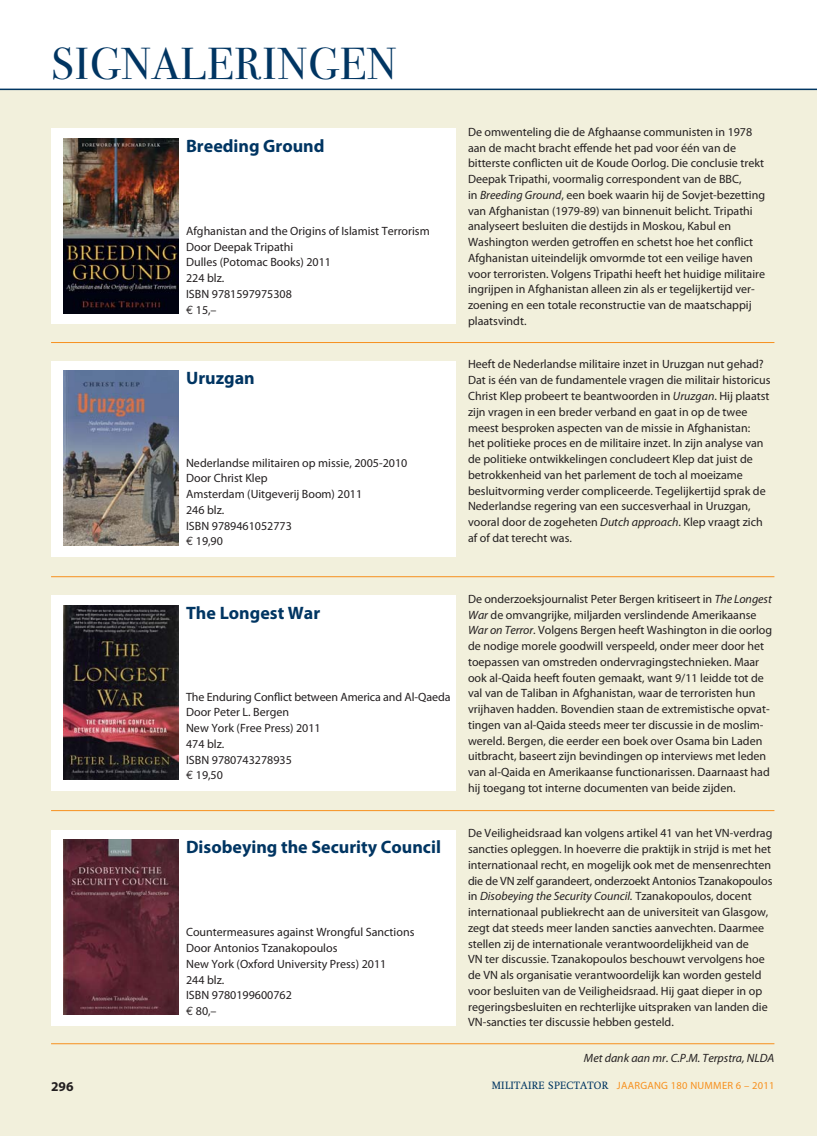
<style>
.page{position:relative;width:817px;height:1136px;background:#fff}
.page>*{position:absolute;margin:0;border:0;box-sizing:border-box;transform-origin:0 0}
.t1{font:45px "Bodoni Svty Two OSITCTT Book";letter-spacing:.03em;color:#003562}
.t2{font:700 18px "Myriad Pro";color:#003562}
.t3{font:700 13.5px "Myriad Pro";color:#231f20}
.t4{font:12px/15.8px "Myriad Pro";color:#231f20}
.t5{font:italic 12px "Myriad Pro";color:#231f20}
.t6{font:10.5px "Myriad Pro";letter-spacing:.025em;color:#f7901e}
.s1{font-family:"Euro Mono"}
.s2{font-style:italic}
.s3{font-family:"Swift";color:#003562}
</style>
<div class="page">
<div style="left:0;top:89px;width:816px;height:1046px;background:#f2f0dc"></div>
<hr style="left:0;top:89px;width:816px;height:1px;background:#003562">
<div style="left:51px;top:128px;width:404px;height:196px;background:#fff"></div>
<img style="left:64px;top:138px;width:115px;height:176px">
<hr style="left:51px;top:342px;width:723px;height:1px;background:#f7901e">
<hr style="left:51px;top:1043px;width:723px;height:1px;background:#f7901e">
<hr style="left:51px;top:810px;width:723px;height:1px;background:#f7901e">
<hr style="left:51px;top:576px;width:723px;height:1px;background:#f7901e">
<div style="left:51px;top:361px;width:404px;height:195px;background:#fff"></div>
<img style="left:64px;top:371px;width:115px;height:174px">
<div style="left:51px;top:595px;width:404px;height:196px;background:#fff"></div>
<img style="left:64px;top:605px;width:115px;height:174px">
<div style="left:51px;top:829px;width:404px;height:196px;background:#fff"></div>
<img style="left:64px;top:839px;width:115px;height:175px">
<h1 class="t1" style="left:51px;top:37px;width:347px">SIGNALERINGEN</h1>
<h2 class="t2" style="left:186px;top:139px;width:140px">Breeding Ground</h2>
<p class="t4" style="left:186px;top:223px;width:245px">Afghanistan and the Origins of Islamist Terrorism<br>Door Deepak Tripathi<br>Dulles (Potomac Books) 2011<br>224 blz.<br>ISBN 9781597975308<br><span class="s1">€</span> 15,–</p>
<h2 class="t2" style="left:186px;top:371px;width:70px">Uruzgan</h2>
<p class="t4" style="left:186px;top:454px;width:223px">Nederlandse militairen op missie, 2005-2010<br>Door Christ Klep<br>Amsterdam (Uitgeverij Boom) 2011<br>246 blz.<br>ISBN 9789461052773<br><span class="s1">€</span> 19,90</p>
<p class="t4" style="left:468px;top:124px;width:298px">De omwenteling die de Afghaanse communisten in 1978 aan de macht bracht effende het pad voor één van de bitterste conflicten uit de Koude Oorlog. Die conclusie trekt Deepak Tripathi, voormalig correspondent van de BBC,<br>in <span class="s2">Breeding Ground</span>, een boek waarin hij de Sovjet-bezetting van Afghanistan (1979-89) van binnenuit belicht. Tripathi analyseert besluiten die destijds in Moskou, Kabul en Washington werden getroffen en schetst hoe het conflict Afghanistan uiteindelijk omvormde tot een veilige haven voor terroristen. Volgens Tripathi heeft het huidige militaire ingrijpen in Afghanistan alleen zin als er tegelijkertijd ver&shy;zoening en een totale reconstructie van de maatschappij plaatsvindt.</p>
<p class="t4" style="left:468px;top:356px;width:304px">Heeft de Nederlandse militaire inzet in Uruzgan nut gehad?<br>Dat is één van de fundamentele vragen die militair historicus Christ Klep probeert te beantwoorden in <span class="s2">Uruzgan</span>. Hij plaatst zijn vragen in een breder verband en gaat in op de twee meest besproken aspecten van de missie in Afghanistan:<br>het politieke proces en de militaire inzet. In zijn analyse van de politieke ontwikkelingen concludeert Klep dat juist de betrokkenheid van het parlement de toch al moeizame besluitvorming verder compliceerde. Tegelijkertijd sprak de Nederlandse regering van een succesverhaal in Uruzgan, vooral door de zogeheten <span class="s2">Dutch approach</span>. Klep vraagt zich af of dat terecht was.</p>
<h2 class="t2" style="left:186px;top:606px;width:136px">The Longest War</h2>
<p class="t4" style="left:186px;top:688px;width:266px">The Enduring Conflict between America and Al-Qaeda<br>Door Peter L. Bergen<br>New York (Free Press) 2011<br>474 blz.<br>ISBN 9780743278935<br><span class="s1">€</span> 19,50</p>
<h2 class="t2" style="left:186px;top:840px;width:256px">Disobeying the Security Council</h2>
<p class="t4" style="left:186px;top:924px;width:230px">Countermeasures against Wrongful Sanctions<br>Door Antonios Tzanakopoulos<br>New York (Oxford University Press) 2011<br>244 blz.<br>ISBN 9780199600762<br><span class="s1">€</span> 80,–</p>
<p class="t4" style="left:468px;top:590px;width:305px">De onderzoeksjournalist Peter Bergen kritiseert in <span class="s2">The Longest War</span> de omvangrijke, miljarden verslindende Amerikaanse <span class="s2">War on Terror</span>. Volgens Bergen heeft Washington in die oorlog de nodige morele goodwill verspeeld, onder meer door het toepassen van omstreden ondervragingstechnieken. Maar ook al-Qaida heeft fouten gemaakt, want 9/11 leidde tot de val van de Taliban in Afghanistan, waar de terroristen hun vrijhaven hadden. Bovendien staan de extremistische opvat&shy;tingen van al-Qaida steeds meer ter discussie in de moslim&shy;wereld. Bergen, die eerder een boek over Osama bin Laden uitbracht, baseert zijn bevindingen op interviews met leden van al-Qaida en Amerikaanse functionarissen. Daarnaast had hij toegang tot interne documenten van beide zijden.</p>
<p class="t4" style="left:468px;top:825px;width:306px">De Veiligheidsraad kan volgens artikel 41 van het VN-verdrag sancties opleggen. In hoeverre die praktijk in strijd is met het internationaal recht, en mogelijk ook met de mensenrechten die de VN zelf garandeert, onderzoekt Antonios Tzanakopoulos in <span class="s2">Disobeying the Security Council.</span> Tzanakopoulos, docent internationaal publiekrecht aan de universiteit van Glasgow, zegt dat steeds meer landen sancties aanvechten. Daarmee stellen zij de internationale verantwoordelijkheid van de<br>VN ter discussie. Tzanakopoulos beschouwt vervolgens hoe de VN als organisatie verantwoordelijk kan worden gesteld voor besluiten van de Veiligheidsraad. Hij gaat dieper in op regeringsbesluiten en rechterlijke uitspraken van landen die VN-sancties ter discussie hebben gesteld.</p>
<p class="t5" style="left:584px;top:1053px;width:192px">Met dank aan mr. C.P.M. Terpstra, NLDA</p>
<p class="t3" style="left:51px;top:1081px;width:24px">296</p>
<p class="t6" style="left:491px;top:1078px;width:284px"><span class="s3">MILITAIRE SPECTATOR</span> JAARGANG 180 NUMMER 6 – 2011</p>
</div>
